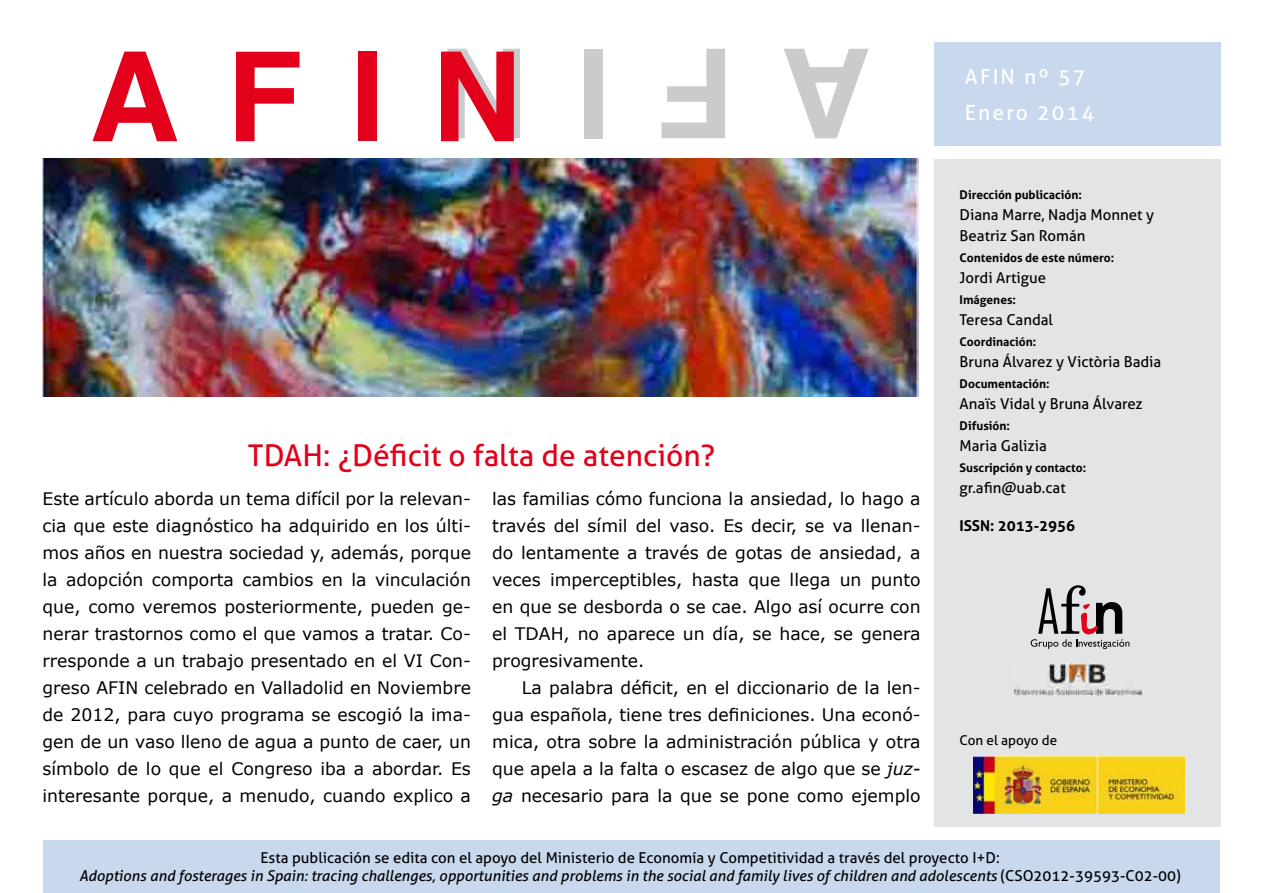
<style>
.page{position:relative;width:1263px;height:893px;background:#fff}
.page>*{position:absolute;margin:0;border:0;box-sizing:border-box;transform-origin:0 0}
.t1{font:700 124.5px "Helvetica";color:#cacbcc}
.t2{font:700 124.5px "Helvetica";color:#e2001a}
.t3{font:30px "Aller";color:#e2001a}
.t4{font:21px/36px "Aller";letter-spacing:.1em;color:#fff}
.t5{font:17.25px/27px "Verdana";color:#000;text-align:justify}
.t6{font:italic 15px/18px "Aller";color:#000;text-align:center}
.t7{font:15px/21px "Aller";color:#000}
.t8{font:700 15px "Aller";color:#000}
.t9{font:13.5px "Aller";color:#000}
.t10{font:700 12px "Aller";color:#000}
.s1{font-style:italic}
.s2{font-style:normal}
</style>
<div class="page">
<div style="left:43px;top:840px;width:1177px;height:53px;background:#c8d9ee"></div>
<div style="left:934px;top:159px;width:286px;height:668px;background:#e3e4e5"></div>
<div style="left:934px;top:43px;width:286px;height:103px;background:#c8d9ee"></div>
<img style="left:973px;top:756px;width:212px;height:57px">
<img style="left:1014px;top:664px;width:127px;height:31px">
<svg style="left:1031px;top:585px;width:98px;height:64px"></svg>
<img style="left:43px;top:159px;width:875px;height:237px">
<h1 class="t1" style="left:872px;top:193px;width:434px;rotate:-180deg">AFIN</h1>
<h1 class="t2" style="left:89px;top:-3px;width:434px">AFIN</h1>
<h2 class="t3" style="left:248px;top:437px;width:469px">TDAH: ¿Déficit o falta de atención?</h2>
<p class="t5" style="left:43px;top:486px;width:430px">Este artículo aborda un tema difícil por la relevan&shy;cia que este diagnóstico ha adquirido en los últi&shy;mos años en nuestra sociedad y, además, porque la adopción comporta cambios en la vinculación que, como veremos posteriormente, pueden ge&shy;nerar trastornos como el que vamos a tratar. Co&shy;rresponde a un trabajo presentado en el VI Con&shy;greso AFIN celebrado en Valladolid en Noviembre de 2012, para cuyo programa se escogió la ima&shy;gen de un vaso lleno de agua a punto de caer, un símbolo de lo que el Congreso iba a abordar. Es interesante porque, a menudo, cuando explico a</p>
<p class="t5" style="left:492px;top:486px;width:430px">las familias cómo funciona la ansiedad, lo hago a través del símil del vaso. Es decir, se va llenan&shy;do lentamente a través de gotas de ansiedad, a veces imperceptibles, hasta que llega un punto en que se desborda o se cae. Algo así ocurre con el TDAH, no aparece un día, se hace, se genera progresivamente.</p>
<p class="t5" style="left:492px;top:675px;width:430px;text-indent:30px">La palabra déficit, en el diccionario de la len&shy;gua española, tiene tres definiciones. Una econó&shy;mica, otra sobre la administración pública y otra que apela a la falta o escasez de algo que se <span class="s1">juz&shy;ga</span> necesario para la que se pone como ejemplo</p>
<p class="t4" style="left:965px;top:59px;width:130px">AFIN nº 57<br>Enero 2014</p>
<p class="t10" style="left:960px;top:187px;width:124px">Dirección publicación:</p>
<p class="t7" style="left:960px;top:204px;width:196px">Diana Marre, Nadja Monnet y<br>Beatriz San Román</p>
<p class="t10" style="left:960px;top:250px;width:156px">Contenidos de este número:</p>
<p class="t7" style="left:960px;top:267px;width:88px">Jordi Artigue</p>
<p class="t10" style="left:960px;top:292px;width:58px">Imágenes:</p>
<p class="t7" style="left:960px;top:309px;width:95px">Teresa Candal</p>
<p class="t10" style="left:960px;top:334px;width:78px">Coordinación:</p>
<p class="t7" style="left:960px;top:351px;width:203px">Bruna Álvarez y Victòria Badia</p>
<p class="t10" style="left:960px;top:376px;width:91px">Documentación:</p>
<p class="t7" style="left:960px;top:393px;width:185px">Anaïs Vidal y Bruna Álvarez</p>
<p class="t10" style="left:960px;top:418px;width:52px">Difusión:</p>
<p class="t7" style="left:960px;top:435px;width:89px">Maria Galizia</p>
<p class="t10" style="left:960px;top:460px;width:128px">Suscripción y contacto:</p>
<p class="t7" style="left:960px;top:477px;width:108px">gr.afin@uab.cat</p>
<p class="t8" style="left:960px;top:516px;width:117px">ISSN: 2013-2956</p>
<p class="t9" style="left:960px;top:732px;width:99px">Con el apoyo de</p>
<p class="t6" style="left:79px;top:848px;width:1103px"><span class="s2">Esta publicación se edita con el apoyo del Ministerio de Economía y Competitividad a través del proyecto I+D:<br></span>Adoptions and fosterages in Spain: tracing challenges, opportunities and problems in the social and family lives of children and adolescents <span class="s2">(CSO2012-39593-C02-00)</span></p>
</div>
